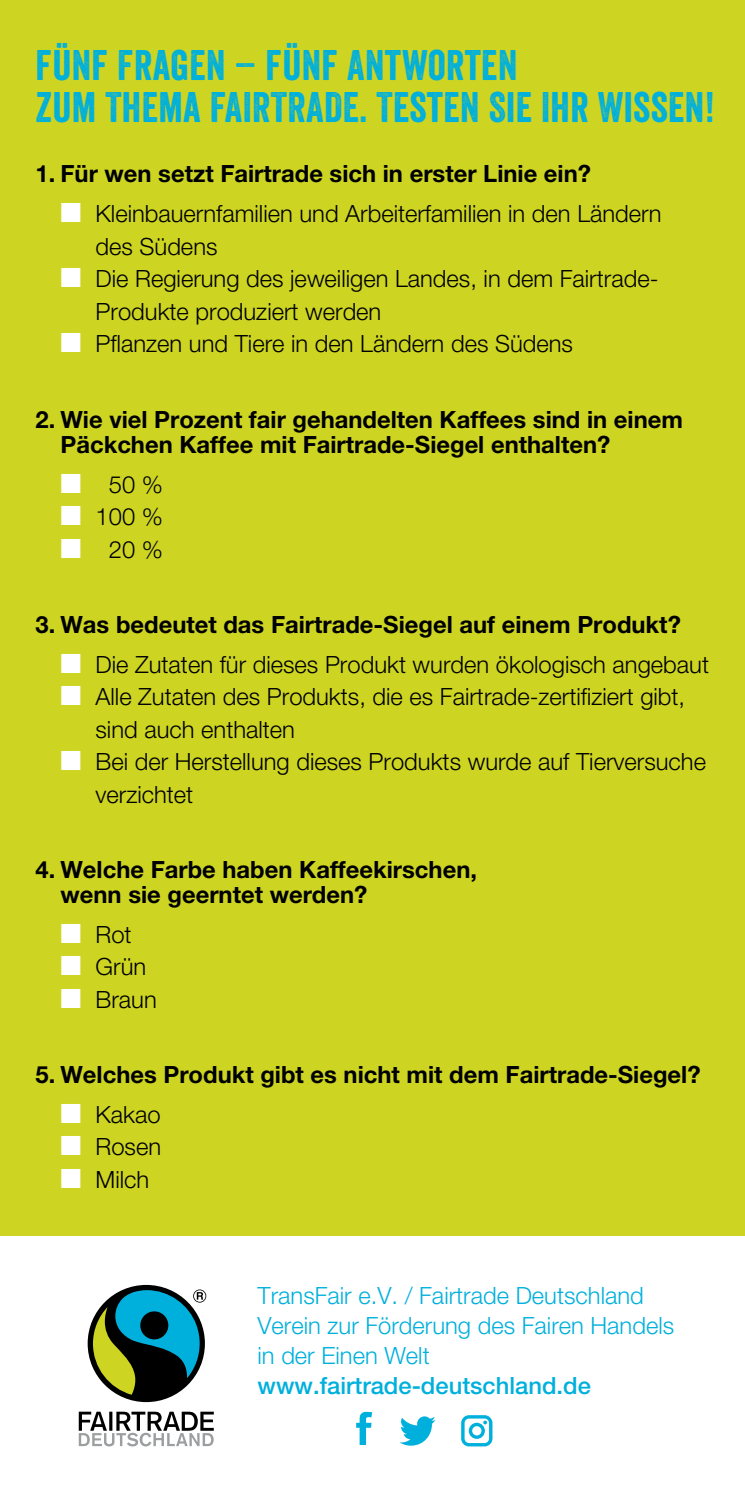
<style>
.page{position:relative;width:745px;height:1489px;background:#fff}
.page>*{position:absolute;margin:0;border:0;box-sizing:border-box;transform-origin:0 0}
.t1{font:41.5px/41.5px "Veneer";letter-spacing:.01em;color:#00b0dc}
.t2{font:300 23.75px/32.5px "Helvetica Neue";color:#000}
.t3{font:700 23.75px/25px "Helvetica Neue";color:#000}
.t4{font:300 23.75px/30px "Helvetica Neue";color:#00b0dc}
.t5{font:500 23.75px "Helvetica Neue";color:#00b0dc}
.s1{color:#fff}
</style>
<div class="page">
<div style="left:0;top:0;width:744px;height:1235px;background:#cdd522"></div>
<svg style="left:399px;top:1416px;width:36px;height:29px"></svg>
<svg style="left:356px;top:1411px;width:16px;height:33px"></svg>
<svg style="left:461px;top:1415px;width:31px;height:31px"></svg>
<svg style="left:79px;top:1284px;width:135px;height:162px"></svg>
<h1 class="t1" style="left:35px;top:44px;width:680px">FÜNF FRAGEN – FÜNF ANTWORTEN<br>ZUM THEMA FAIRTRADE. TESTEN SIE IHR WISSEN!</h1>
<p class="t3" style="left:35px;top:161px;width:556px">1. Für wen setzt Fairtrade sich in erster Linie ein?</p>
<p class="t2" style="left:95px;top:197px;width:567px;text-indent:-35px"><span class="s1">■</span> Kleinbauernfamilien und Arbeiterfamilien in den Ländern des Südens</p>
<p class="t2" style="left:95px;top:262px;width:564px;text-indent:-35px"><span class="s1">■</span> Die Regierung des jeweiligen Landes, in dem Fairtrade-<br>Produkte produziert werden</p>
<p class="t2" style="left:60px;top:327px;width:513px"><span class="s1">■</span> Pflanzen und Tiere in den Ländern des Südens</p>
<p class="t3" style="left:60px;top:406px;width:623px;text-indent:-25px">2. Wie viel Prozent fair gehandelten Kaffees sind in einem<br>Päckchen Kaffee mit Fairtrade-Siegel enthalten?</p>
<p class="t2" style="left:60px;top:467px;width:104px"><span class="s1">■</span> 50 %</p>
<p class="t2" style="left:60px;top:500px;width:104px"><span class="s1">■</span> 100 %</p>
<p class="t2" style="left:60px;top:532px;width:104px"><span class="s1">■</span> 20 %</p>
<p class="t3" style="left:35px;top:611px;width:646px">3. Was bedeutet das Fairtrade-Siegel auf einem Produkt?</p>
<p class="t2" style="left:60px;top:647px;width:649px"><span class="s1">■</span> Die Zutaten für dieses Produkt wurden ökologisch angebaut</p>
<p class="t2" style="left:95px;top:680px;width:590px;text-indent:-35px"><span class="s1">■</span> Alle Zutaten des Produkts, die es Fairtrade-zertifiziert gibt, sind auch enthalten</p>
<p class="t2" style="left:95px;top:745px;width:611px;text-indent:-35px"><span class="s1">■</span> Bei der Herstellung dieses Produkts wurde auf Tierversuche verzichtet</p>
<p class="t3" style="left:60px;top:856px;width:418px;text-indent:-25px">4. Welche Farbe haben Kaffeekirschen, wenn sie geerntet werden?</p>
<p class="t2" style="left:60px;top:917px;width:73px"><span class="s1">■</span> Rot</p>
<p class="t2" style="left:60px;top:950px;width:87px"><span class="s1">■</span> Grün</p>
<p class="t2" style="left:60px;top:982px;width:98px"><span class="s1">■</span> Braun</p>
<p class="t3" style="left:35px;top:1061px;width:666px">5. Welches Produkt gibt es nicht mit dem Fairtrade-Siegel?</p>
<p class="t2" style="left:60px;top:1097px;width:102px"><span class="s1">■</span> Kakao</p>
<p class="t2" style="left:60px;top:1130px;width:102px"><span class="s1">■</span> Rosen</p>
<p class="t2" style="left:60px;top:1162px;width:90px"><span class="s1">■</span> Milch</p>
<p class="t4" style="left:257px;top:1279px;width:418px">TransFair e.V. / Fairtrade Deutschland<br>Verein zur Förderung des Fairen Handels in der Einen Welt</p>
<p class="t5" style="left:257px;top:1370px;width:335px">www.fairtrade-deutschland.de</p>
</div>
